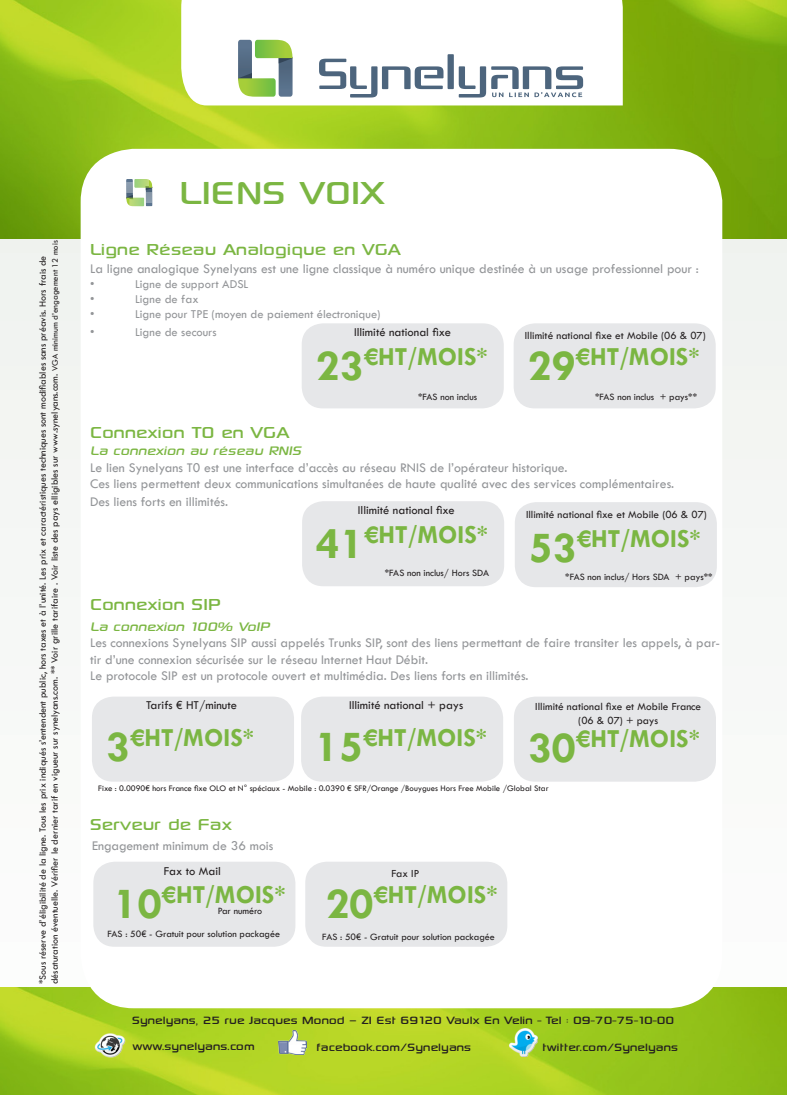
<style>
.page{position:relative;width:787px;height:1095px;background:#fff}
.page>*{position:absolute;margin:0;border:0;box-sizing:border-box;transform-origin:0 0}
.t1{font:45px "Sony Sketch EF";color:#7bb642}
.t2{font:700 45px "Tw Cen";color:#7bb642}
.t3{font:700 26.25px "Tw Cen";color:#7bb642}
.t4{font:22.5px "Sony Sketch EF";color:#7bb642}
.t5{font:italic 17.5px "Sony Sketch EF";color:#7bb642}
.t6{font:15px "Sony Sketch EF";color:#231f20}
.t7{font:13.75px/16.5px "Tw Cen";color:#939598}
.t8{font:12.5px "Tw Cen";color:#939598}
.t9{font:12.5px "Tw Cen";color:#231f20}
.t10{font:11.25px "Tw Cen";color:#231f20}
.t11{font:10px/12px "Tw Cen";color:#231f20}
.t12{font:8.75px "Tw Cen";color:#231f20}
.s1{font-size:8.75px}
.s2{font-size:45px}
</style>
<div class="page">
<div style="left:0;top:238px;width:787px;height:857px;background:#f6f8f6"></div>
<img style="left:0;top:987px;width:787px;height:108px">
<img style="left:0;top:0;width:787px;height:238px">
<svg style="left:181px;top:0;width:441px;height:105px"></svg>
<svg style="left:319px;top:54px;width:264px;height:44px"></svg>
<svg style="left:238px;top:40px;width:54px;height:57px"></svg>
<div style="left:81px;top:149px;width:641px;height:859px;background:#fff;border-radius:53px"></div>
<img style="left:279px;top:1030px;width:28px;height:25px">
<img style="left:94px;top:1030px;width:32px;height:28px">
<img style="left:509px;top:1028px;width:28px;height:28px">
<svg style="left:126px;top:179px;width:26px;height:27px"></svg>
<div style="left:302px;top:501px;width:202px;height:85px;background:#e6e7e9;border-radius:21px"></div>
<div style="left:515px;top:502px;width:202px;height:85px;background:#e6e7e9;border-radius:21px"></div>
<div style="left:513px;top:323px;width:202px;height:85px;background:#e6e7e9;border-radius:21px"></div>
<div style="left:302px;top:323px;width:202px;height:85px;background:#e6e7e9;border-radius:21px"></div>
<div style="left:92px;top:697px;width:202px;height:85px;background:#e6e7e9;border-radius:21px"></div>
<div style="left:301px;top:697px;width:202px;height:85px;background:#e6e7e9;border-radius:21px"></div>
<div style="left:514px;top:697px;width:202px;height:85px;background:#e6e7e9;border-radius:21px"></div>
<div style="left:305px;top:862px;width:202px;height:85px;background:#e6e7e9;border-radius:21px"></div>
<div style="left:93px;top:862px;width:202px;height:85px;background:#e6e7e9;border-radius:21px"></div>
<p class="t11" style="left:37px;top:984px;width:745px;rotate:-90deg">*Sous réserve d’éligibilité de la ligne. Tous les prix indiqués s’entendent public, hors taxes et à l’unité. Les prix et caractéristiques techniques sont modifiables sans préavis. Hors frais de désaturation éventuelle. Vérifier le dernier tarif en vigueur sur synelyans.com. ** Voir grille tarifaire . Voir liste des pays elligibles sur www.synelyans.com. <span class="s1">VGA minimum d’engagement 12 mois</span></p>
<p class="t1" style="left:180px;top:168px;width:207px">LIENS VOIX</p>
<p class="t4" style="left:90px;top:237px;width:312px">Ligne Réseau Analogique en VGA</p>
<p class="t7" style="left:90px;top:261px;width:610px">La ligne analogique Synelyans est une ligne classique à numéro unique destinée à un usage professionnel pour :</p>
<p class="t8" style="left:90px;top:277px;width:6px">•</p>
<p class="t8" style="left:135px;top:277px;width:115px">Ligne de support ADSL</p>
<p class="t8" style="left:90px;top:292px;width:6px">•</p>
<p class="t8" style="left:135px;top:292px;width:65px">Ligne de fax</p>
<p class="t8" style="left:90px;top:307px;width:6px">•</p>
<p class="t8" style="left:135px;top:307px;width:247px">Ligne pour TPE (moyen de paiement électronique)</p>
<p class="t8" style="left:90px;top:325px;width:6px">•</p>
<p class="t8" style="left:135px;top:325px;width:83px">Ligne de secours</p>
<p class="t9" style="left:354px;top:325px;width:98px">Illimité national fixe</p>
<p class="t10" style="left:525px;top:329px;width:182px">Illimité national fixe et Mobile (06 &amp; 07)</p>
<p class="t3" style="left:316px;top:341px;width:173px"><span class="s2">23</span>€HT/MOIS*</p>
<p class="t11" style="left:418px;top:391px;width:61px">*FAS non inclus</p>
<p class="t3" style="left:528px;top:341px;width:173px"><span class="s2">29</span>€HT/MOIS*</p>
<p class="t11" style="left:595px;top:390px;width:103px">*FAS non inclus + pays**</p>
<p class="t4" style="left:90px;top:419px;width:201px">Connexion T0 en VGA</p>
<p class="t5" style="left:90px;top:441px;width:216px">La connexion au réseau RNIS</p>
<p class="t7" style="left:90px;top:459px;width:479px">Le lien Synelyans T0 est une interface d’accès au réseau RNIS de l’opérateur historique.</p>
<p class="t7" style="left:90px;top:475px;width:585px">Ces liens permettent deux communications simultanées de haute qualité avec des services complémentaires.</p>
<p class="t7" style="left:90px;top:493px;width:139px">Des liens forts en illimités.</p>
<p class="t9" style="left:358px;top:503px;width:98px">Illimité national fixe</p>
<p class="t10" style="left:526px;top:508px;width:182px">Illimité national fixe et Mobile (06 &amp; 07)</p>
<p class="t3" style="left:316px;top:519px;width:173px"><span class="s2">41</span>€HT/MOIS*</p>
<p class="t11" style="left:385px;top:566px;width:106px">*FAS non inclus/ Hors SDA</p>
<p class="t3" style="left:529px;top:523px;width:173px"><span class="s2">53</span>€HT/MOIS*</p>
<p class="t11" style="left:565px;top:571px;width:149px">*FAS non inclus/ Hors SDA + pays**</p>
<p class="t4" style="left:90px;top:591px;width:133px">Connexion SIP</p>
<p class="t5" style="left:90px;top:616px;width:185px">La connexion 100% VoIP</p>
<p class="t7" style="left:90px;top:634px;width:631px">Les connexions Synelyans SIP aussi appelés Trunks SIP, sont des liens permettant de faire transiter les appels, à par&shy;tir d’une connexion sécurisée sur le réseau Internet Haut Débit.</p>
<p class="t7" style="left:90px;top:667px;width:440px">Le protocole SIP est un protocole ouvert et multimédia. Des liens forts en illimités.</p>
<p class="t9" style="left:146px;top:697px;width:92px">Tarifs € HT/minute</p>
<p class="t3" style="left:106px;top:722px;width:149px"><span class="s2">3</span>€HT/MOIS*</p>
<p class="t3" style="left:315px;top:722px;width:173px"><span class="s2">15</span>€HT/MOIS*</p>
<p class="t3" style="left:528px;top:723px;width:173px"><span class="s2">30</span>€HT/MOIS*</p>
<p class="t9" style="left:349px;top:697px;width:116px">Illimité national + pays</p>
<p class="t10" style="left:535px;top:700px;width:167px">Illimité national fixe et Mobile France</p>
<p class="t10" style="left:578px;top:713px;width:81px">(06 &amp; 07) + pays</p>
<p class="t12" style="left:98px;top:783px;width:452px">Fixe : 0.0090€ hors France fixe OLO et N° spéciaux - Mobile : 0.0390 € SFR/Orange /Bouygues Hors Free Mobile /Global Star</p>
<p class="t4" style="left:90px;top:811px;width:143px">Serveur de Fax</p>
<p class="t7" style="left:92px;top:837px;width:183px">Engagement minimum de 36 mois</p>
<p class="t9" style="left:164px;top:863px;width:59px">Fax to Mail</p>
<p class="t10" style="left:391px;top:867px;width:29px">Fax IP</p>
<p class="t3" style="left:162px;top:879px;width:125px">€HT/MOIS*</p>
<p class="t2" style="left:114px;top:877px;width:49px">10</p>
<p class="t11" style="left:218px;top:905px;width:46px">Par numéro</p>
<p class="t3" style="left:326px;top:879px;width:173px"><span class="s2">20</span>€HT/MOIS*</p>
<p class="t11" style="left:107px;top:928px;width:174px">FAS : 50€ - Gratuit pour solution packagée</p>
<p class="t11" style="left:322px;top:930px;width:174px">FAS : 50€ - Gratuit pour solution packagée</p>
<p class="t6" style="left:132px;top:1012px;width:544px">Synelyans, 25 rue Jacques Monod – ZI Est 69120 Vaulx En Velin - Tel : 09-70-75-10-00</p>
<p class="t6" style="left:132px;top:1038px;width:124px">www.synelyans.com</p>
<p class="t6" style="left:316px;top:1038px;width:156px">facebook.com/Synelyans</p>
<p class="t6" style="left:542px;top:1038px;width:137px">twitter.com/Synelyans</p>
</div>
